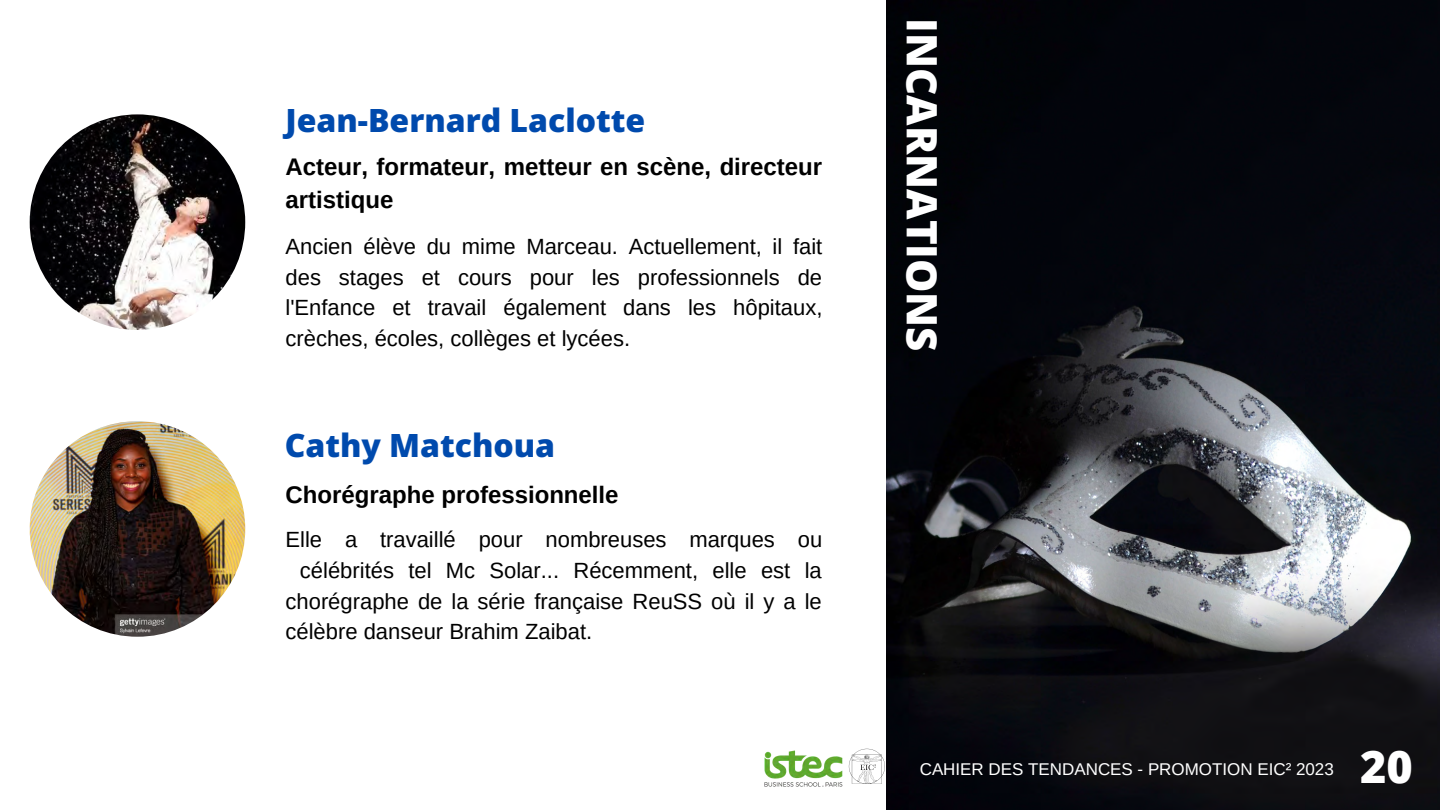
<style>
.page{position:relative;width:1440px;height:810px;background:#fff}
.page>*{position:absolute;margin:0;border:0;box-sizing:border-box;transform-origin:0 0}
.t1{font:800 45px "Open Sans";color:#fff}
.t2{font:800 42px "Open Sans";color:#fff}
.t3{font:800 32px "Open Sans";color:#004aad}
.t4{font:700 24px/33px "Arimo";color:#000}
.t5{font:22px/30.7px "Arimo";color:#000;text-align:justify}
.t6{font:17px "Arimo";color:#fff}
</style>
<div class="page">
<img style="left:886px;top:0;width:554px;height:810px">
<img style="left:30px;top:114px;width:215px;height:216px;border-radius:50%">
<img style="left:30px;top:421px;width:215px;height:216px;border-radius:50%">
<img style="left:764px;top:750px;width:79px;height:37px">
<img style="left:849px;top:748px;width:36px;height:36px">
<h3 class="t3" style="left:286px;top:98px;width:361px">Jean-Bernard Laclotte</h3>
<p class="t4" style="left:286px;top:150px;width:538px">Acteur, formateur, metteur en scène, directeur artistique</p>
<p class="t5" style="left:286px;top:231px;width:538px">Ancien élève du mime Marceau. Actuellement, il fait des stages et cours pour les professionnels de l'Enfance et travail également dans les hôpitaux, crèches, écoles, collèges et lycées.</p>
<h3 class="t3" style="left:285px;top:423px;width:272px">Cathy Matchoua</h3>
<p class="t4" style="left:286px;top:478px;width:335px">Chorégraphe professionnelle</p>
<p class="t5" style="left:286px;top:524px;width:538px">Elle a travaillé pour nombreuses marques ou</p>
<p class="t5" style="left:300px;top:555px;width:523px">célébrités tel Mc Solar... Récemment, elle est la</p>
<p class="t5" style="left:286px;top:586px;width:538px">chorégraphe de la série française ReuSS où il y a le</p>
<p class="t5" style="left:286px;top:616px;width:308px">célèbre danseur Brahim Zaibat.</p>
<h2 class="t2" style="left:952px;top:18px;width:335px;rotate:90deg">INCARNATIONS</h2>
<p class="t6" style="left:920px;top:759px;width:416px">CAHIER DES TENDANCES - PROMOTION EIC² 2023</p>
<h1 class="t1" style="left:1360px;top:735px;width:54px">20</h1>
</div>
